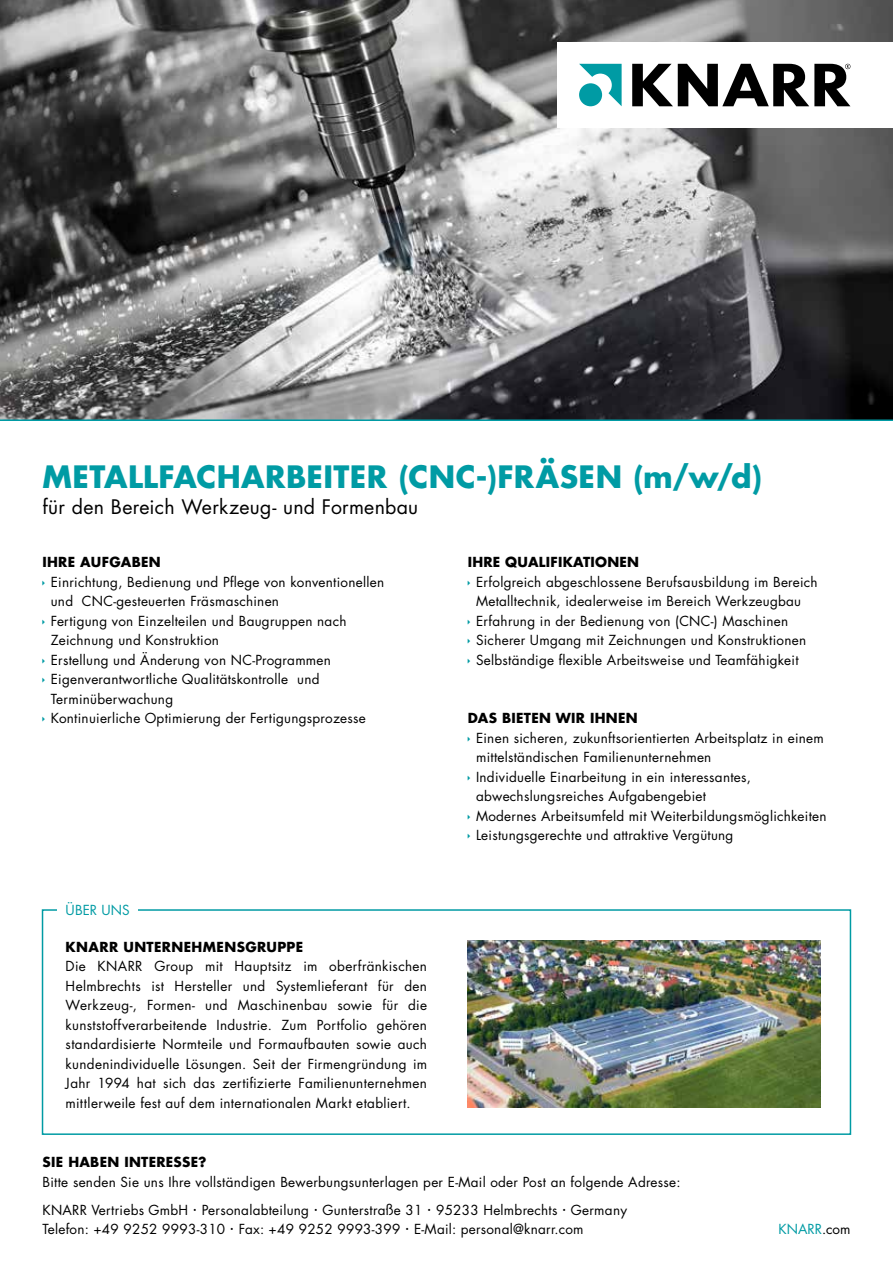
<style>
.page{position:relative;width:893px;height:1263px;background:#fff}
.page>*{position:absolute;margin:0;border:0;box-sizing:border-box;transform-origin:0 0}
.t1{font:700 30px "Futura LT Pro";letter-spacing:.015em;color:#009ba4}
.t2{font:19.5px "Futura LT Pro";letter-spacing:.015em;color:#000}
.t3{font:13.5px/19.5px "Futura LT Pro";letter-spacing:.02em;color:#000}
.t4{font:700 13.5px "Futura LT Pro";letter-spacing:.02em;color:#000}
.t5{font:13.5px "Futura LT Pro";color:#009ba4}
.s1{color:#000}
</style>
<div class="page">
<img style="left:0;top:0;width:893px;height:419px">
<div style="left:558px;top:43px;width:335px;height:85px;background:#fff"></div>
<svg style="left:579px;top:64px;width:43px;height:42px"></svg>
<div style="left:579px;top:83px;width:23px;height:23px;background:#009ba4;border-radius:50%"></div>
<svg style="left:632px;top:64px;width:218px;height:42px"></svg>
<hr style="left:0;top:419px;width:893px;height:2px;background:#009ba4">
<div style="left:42px;top:909px;width:809px;height:226px;border:2px solid #009ba4"></div>
<img style="left:468px;top:941px;width:352px;height:167px">
<div style="left:57px;top:895px;width:81px;height:28px;background:#fff"></div>
<h1 class="t1" style="left:43px;top:454px;width:721px">METALLFACHARBEITER (CNC-)FRÄSEN (m/w/d)</h1>
<h2 class="t2" style="left:43px;top:493px;width:377px">für den Bereich Werkzeug- und Formenbau</h2>
<p class="t4" style="left:43px;top:552px;width:120px">IHRE AUFGABEN</p>
<p class="t3" style="left:51px;top:572px;width:335px">Einrichtung, Bedienung und Pflege von konventionellen und CNC-gesteuerten Fräsmaschinen<br>Fertigung von Einzelteilen und Baugruppen nach Zeichnung und Konstruktion<br>Erstellung und Änderung von NC-Programmen Eigenverantwortliche Qualitätskontrolle und Terminüberwachung<br>Kontinuierliche Optimierung der Fertigungsprozesse</p>
<p class="t4" style="left:468px;top:552px;width:173px">IHRE QUALIFIKATIONEN</p>
<p class="t3" style="left:476px;top:572px;width:343px">Erfolgreich abgeschlossene Berufsausbildung im Bereich Metalltechnik, idealerweise im Bereich Werkzeugbau Erfahrung in der Bedienung von (CNC-) Maschinen Sicherer Umgang mit Zeichnungen und Konstruktionen Selbständige flexible Arbeitsweise und Teamfähigkeit</p>
<p class="t4" style="left:468px;top:708px;width:171px">DAS BIETEN WIR IHNEN</p>
<p class="t3" style="left:476px;top:728px;width:352px">Einen sicheren, zukunftsorientierten Arbeitsplatz in einem mittelständischen Familienunternehmen<br>Individuelle Einarbeitung in ein interessantes, abwechslungsreiches Aufgabengebiet<br>Modernes Arbeitsumfeld mit Weiterbildungsmöglichkeiten Leistungsgerechte und attraktive Vergütung</p>
<p class="t5" style="left:66px;top:901px;width:66px">ÜBER UNS</p>
<p class="t4" style="left:66px;top:936px;width:239px">KNARR UNTERNEHMENSGRUPPE</p>
<p class="t3" style="left:66px;top:956px;width:363px;text-align:justify">Die KNARR Group mit Hauptsitz im oberfränkischen Helmbrechts ist Hersteller und Systemlieferant für den Werkzeug-, Formen- und Maschinenbau sowie für die kunststoffverarbeitende Industrie. Zum Portfolio gehören standardisierte Normteile und Formaufbauten sowie auch kundenindividuelle Lösungen. Seit der Firmengründung im Jahr 1994 hat sich das zertifizierte Familienunternehmen mittlerweile fest auf dem internationalen Markt etabliert.</p>
<p class="t4" style="left:43px;top:1152px;width:165px">SIE HABEN INTERESSE?</p>
<p class="t3" style="left:43px;top:1167px;width:640px;line-height:28px">Bitte senden Sie uns Ihre vollständigen Bewerbungsunterlagen per E-Mail oder Post an folgende Adresse:<br>KNARR Vertriebs GmbH Personalabteilung Gunterstraße 31 95233 Helmbrechts Germany</p>
<p class="t3" style="left:43px;top:1219px;width:543px">Telefon: +49 9252 9993-310 Fax: +49 9252 9993-399 E-Mail: personal@knarr.com</p>
<p class="t5" style="left:778px;top:1220px;width:73px">KNARR<span class="s1">.com</span></p>
</div>
